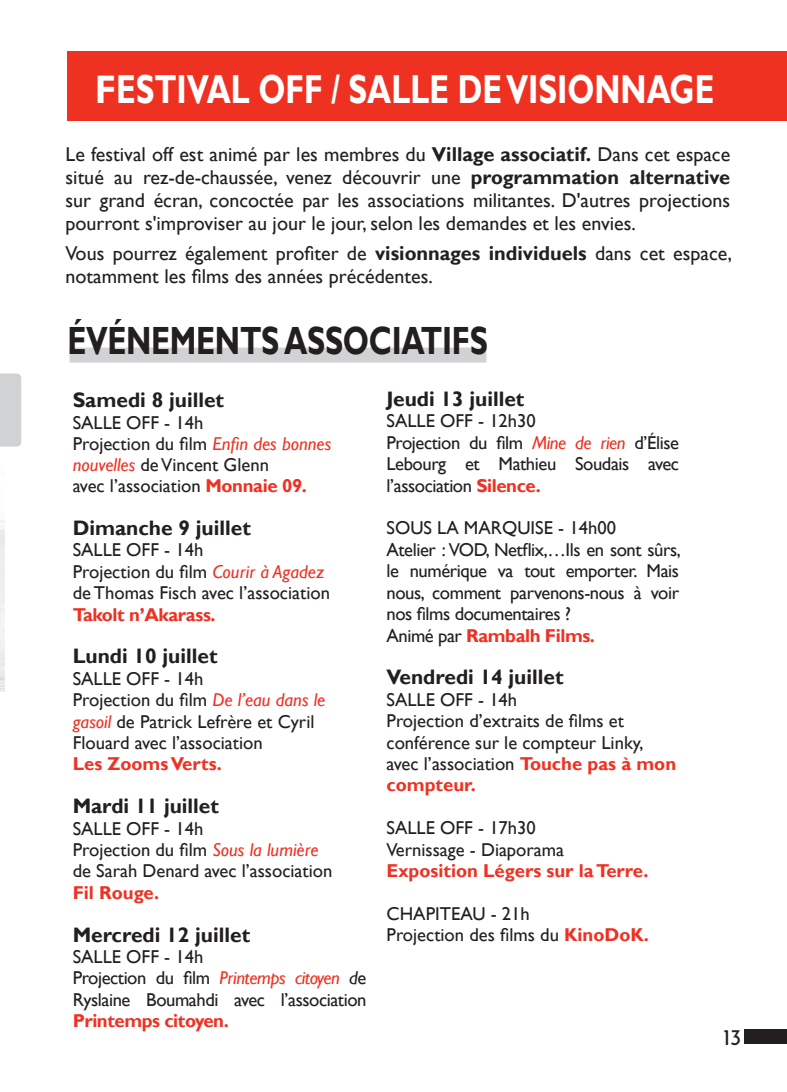
<style>
.page{position:relative;width:787px;height:1092px;background:#fff}
.page>*{position:absolute;margin:0;border:0;box-sizing:border-box;transform-origin:0 0}
.t1{font:700 40.5px "Gill Sans";color:#fff;scale:.76 1}
.t2{font:700 39.25px "Gill Sans";color:#231f20;scale:.76 1}
.t3{font:600 22.75px "Josefin Sans";color:#231f20}
.t4{font:700 21px "Gill Sans";color:#231f20}
.t5{font:20px/23px "Gill Sans";color:#231f20;text-align:justify}
.t6{font:18.5px/21.5px "Gill Sans";color:#231f20}
.t7{font:18.5px/21.5px "Gill Sans";letter-spacing:-.025em;color:#231f20}
.t8{font:700 18.5px "Gill Sans";letter-spacing:-.025em;color:#ef3122}
.s1{font-size:39.75px}
.s2{font-weight:700}
.s3{font-style:italic;color:#ef3122}
.s4{font-weight:700;color:#ef3122}
.s5{font-style:italic}
</style>
<div class="page">
<div style="left:70px;top:347px;width:416px;height:15px;background:#d1d2d4"></div>
<div style="left:67px;top:51px;width:720px;height:69px;background:#ef3122"></div>
<div style="left:744px;top:1029px;width:43px;height:14px;background:#231f20"></div>
<div style="left:0;top:373px;width:21px;height:73px;background:#d1d2d4"></div>
<h1 class="t1" style="left:95px;top:65px;width:243px"><span class="s1">F</span>estival OFF</h1>
<h1 class="t1" style="left:331px;top:65px;width:505px">/ Salle de visionnag e</h1>
<p class="t5" style="left:66px;top:143px;width:666px">Le festival off est animé par les membres du <span class="s2">Village associatif.</span> Dans cet espace situé au rez-de-chaussée, venez découvrir une <span class="s2">programmation alternative </span>sur grand écran, concoctée par les associations militantes. D'autres projections pourront s'improviser au jour le jour, selon les demandes et les envies.</p>
<p class="t5" style="left:66px;top:242px;width:668px">Vous pourrez également profiter de <span class="s2">visionnages individuels</span> dans cet espace, notamment les films des années précédentes.</p>
<h2 class="t2" style="left:67px;top:317px;width:29px">ÉVÉNEMEN</h2>
<h2 class="t2" style="left:240px;top:317px;width:87px">TSASSO</h2>
<h2 class="t2" style="left:369px;top:317px;width:116px">CIATIFS</h2>
<p class="t4" style="left:73px;top:387px;width:153px">Samedi 8 juillet</p>
<p class="t6" style="left:73px;top:412px;width:20px">Salle</p>
<p class="t6" style="left:126px;top:412px;width:12px">off</p>
<p class="t4" style="left:386px;top:386px;width:139px">Jeudi 13 juillet</p>
<p class="t6" style="left:386px;top:411px;width:20px">Salle</p>
<p class="t6" style="left:440px;top:411px;width:12px">off</p>
<p class="t7" style="left:386px;top:411px;width:294px;text-indent:92px">- 12h30<br>Projection du film <span class="s3">Mine de rien</span> d’Élise<br>Lebourg et Mathieu Soudais avec l’association <span class="s4">Silence.</span></p>
<p class="t6" style="left:386px;top:518px;width:106px">SOUS LA Marqu</p>
<p class="t6" style="left:73px;top:412px;width:260px;text-indent:92px">- 14h<br>Projection du film <span class="s3">Enfin des bonnes nouvelles</span> de Vincent Glenn<br>avec l’association <span class="s4">Monnaie 09.</span></p>
<p class="t4" style="left:73px;top:515px;width:180px">Dimanche 9 juillet</p>
<p class="t6" style="left:73px;top:539px;width:20px">Salle</p>
<p class="t6" style="left:126px;top:539px;width:12px">off</p>
<p class="t7" style="left:386px;top:518px;width:296px;text-indent:144px">ise - 14h00<br>Atelier : VOD, Netflix,…Ils en sont sûrs, le numérique va tout emporter. Mais nous, comment parvenons-nous à voir nos films documentaires ?<br>Animé par <span class="s4">Rambalh Films.</span></p>
<p class="t4" style="left:386px;top:664px;width:178px">Vendredi 14 juillet</p>
<p class="t6" style="left:386px;top:689px;width:20px">Salle</p>
<p class="t6" style="left:440px;top:689px;width:12px">off</p>
<p class="t6" style="left:73px;top:539px;width:259px;text-indent:92px">- 14h<br>Projection du film <span class="s3">Courir à Agadez </span>de Thomas Fisch avec l’association</p>
<p class="t8" style="left:73px;top:603px;width:144px">Takolt n’Akarass.</p>
<p class="t4" style="left:73px;top:643px;width:146px">Lundi 10 juillet</p>
<p class="t6" style="left:73px;top:668px;width:20px">Salle</p>
<p class="t6" style="left:126px;top:668px;width:12px">off</p>
<p class="t6" style="left:73px;top:668px;width:254px;text-indent:92px">- 14h<br>Projection du film <span class="s3">De l’eau dans le gasoil</span> de Patrick Lefrère et Cyril<br>Flouard avec l’association</p>
<p class="t8" style="left:73px;top:753px;width:151px">Les Zooms Verts.</p>
<p class="t4" style="left:73px;top:793px;width:148px">Mardi 11 juillet</p>
<p class="t6" style="left:73px;top:817px;width:20px">Salle</p>
<p class="t6" style="left:126px;top:817px;width:12px">off</p>
<p class="t6" style="left:386px;top:689px;width:291px;text-indent:92px">- 14h<br>Projection d’extraits de films et conférence sur le compteur Linky, avec l’association <span class="s4">Touche pas à mon compteur.</span></p>
<p class="t6" style="left:386px;top:817px;width:20px">Salle</p>
<p class="t6" style="left:440px;top:817px;width:12px">off</p>
<p class="t6" style="left:386px;top:817px;width:179px;text-indent:92px">- 17h30<br>Vernissage - Diaporama</p>
<p class="t8" style="left:386px;top:859px;width:263px">Exposition Légers sur la Terre.</p>
<p class="t6" style="left:386px;top:903px;width:26px">Chap</p>
<p class="t6" style="left:435px;top:903px;width:17px">iteau</p>
<p class="t6" style="left:73px;top:817px;width:261px;text-indent:92px">- 14h<br>Projection du film <span class="s3">Sous la lumière </span>de Sarah Denard avec l’association</p>
<p class="t8" style="left:73px;top:881px;width:88px">Fil Rouge.</p>
<p class="t4" style="left:73px;top:921px;width:179px">Mercredi 12 juillet</p>
<p class="t6" style="left:73px;top:946px;width:20px">Salle</p>
<p class="t6" style="left:126px;top:946px;width:12px">off</p>
<p class="t6" style="left:386px;top:903px;width:264px;text-indent:104px">- 21h<br>Projection des films du <span class="s4">KinoDoK.</span></p>
<p class="t7" style="left:73px;top:946px;width:295px;text-indent:92px">- 14h<br>Projection du film <span class="s3">Printemps citoyen</span> <span class="s5">d</span>e<br>Ryslaine Boumahdi avec l’association</p>
<p class="t8" style="left:73px;top:1009px;width:158px">Printemps citoyen.</p>
<p class="t3" style="left:723px;top:1023px;width:19px">13</p>
</div>
